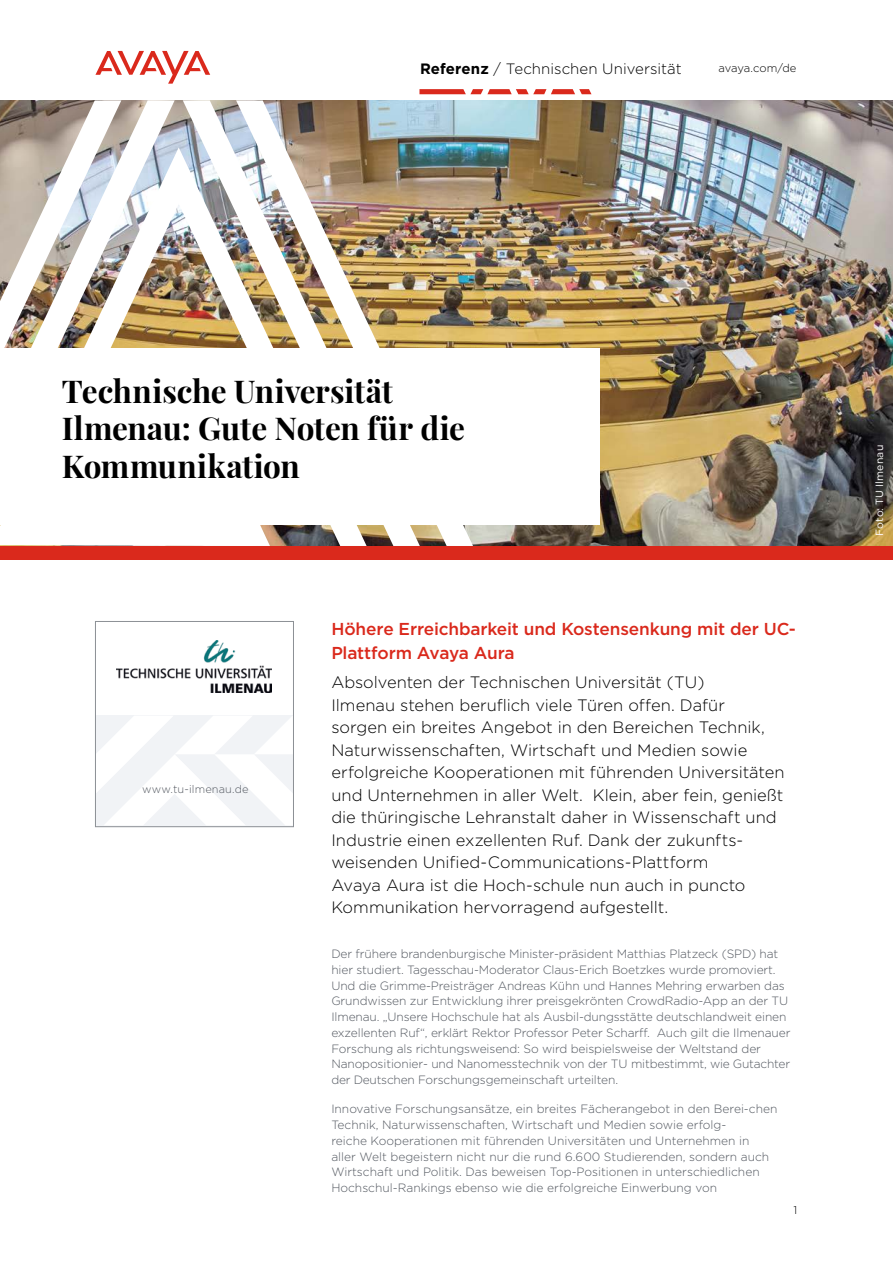
<style>
.page{position:relative;width:893px;height:1263px;background:#fff}
.page>*{position:absolute;margin:0;border:0;box-sizing:border-box;transform-origin:0 0}
.Headline_1_Bold_Left{font:700 31.5px/37.5px "Playfair Display";letter-spacing:-.005em;color:#000}
.Subhead_1_Red_11_5_1{font:500 17.25px/24px "Gotham";letter-spacing:-.01em;color:#da291c}
.Intro_Paragraph_Body{font:300 16.5px/22.5px "Gotham";color:#000}
.Header_copy{font:300 15px "Gotham";color:#000}
.Body_8_5_12{font:300 12px/15.8px "Gotham";letter-spacing:-.01em;color:#535860}
.Header_copy-2{font:300 11.25px "Gotham";letter-spacing:-.01em;color:#000}
.Footer__page_number{font:300 11.25px "Gotham";color:#000}
.Partner_URL_address{font:300 10.95px "Gotham";letter-spacing:.015em;color:#535860}
.CoverCallout_K_O{font:10.5px "Gotham";letter-spacing:.02em;color:#fff}
.s1{font-weight:700}
</style>
<div class="page">
<svg style="left:97px;top:716px;width:195px;height:109px"></svg>
<div style="left:95px;top:621px;width:199px;height:206px;border:1px solid #8c9095"></div>
<img style="left:473px;top:100px;width:420px;height:446px">
<svg style="left:121px;top:100px;width:115px;height:47px"></svg>
<img style="left:0;top:147px;width:236px;height:399px">
<img style="left:0;top:100px;width:121px;height:248px">
<img style="left:236px;top:100px;width:237px;height:446px">
<svg style="left:95px;top:51px;width:115px;height:33px"></svg>
<div style="left:0;top:348px;width:599px;height:177px;background:#fff"></div>
<div style="left:0;top:546px;width:893px;height:14px;background:#da291c"></div>
<svg style="left:419px;top:89px;width:172px;height:5px"></svg>
<img style="left:116px;top:641px;width:156px;height:52px">
<p class="Header_copy" style="left:420px;top:60px;width:263px"><span class="s1">Referenz</span> / Technischen Universität</p>
<p class="Header_copy-2" style="left:718px;top:62px;width:80px">avaya.com/de</p>
<p class="Headline_1_Bold_Left" style="left:62px;top:369px;width:405px">Technische Universität<br>Ilmenau: Gute Noten für die<br>Kommunikation</p>
<p class="Partner_URL_address" style="left:142px;top:783px;width:108px">www.tu-ilmenau.de</p>
<p class="Subhead_1_Red_11_5_1" style="left:331px;top:616px;width:466px">Höhere Erreichbarkeit und Kostensenkung mit der UC-<br>Plattform Avaya Aura</p>
<p class="Intro_Paragraph_Body" style="left:331px;top:671px;width:455px">Absolventen der Technischen Universität (TU)<br>Ilmenau stehen beruflich viele Türen offen. Dafür sorgen ein breites Angebot in den Bereichen Technik, Naturwissenschaften, Wirtschaft und Medien sowie erfolgreiche Kooperationen mit führenden Universitäten und Unternehmen in aller Welt. Klein, aber fein, genießt die thüringische Lehranstalt daher in Wissenschaft und Industrie einen exzellenten Ruf. Dank der zukunfts&shy;weisenden Unified-Communications-Plattform<br>Avaya Aura ist die Hoch-schule nun auch in puncto Kommunikation hervorragend aufgestellt.</p>
<p class="Body_8_5_12" style="left:331px;top:946px;width:461px">Der frühere brandenburgische Minister-präsident Matthias Platzeck (SPD) hat hier studiert. Tagesschau-Moderator Claus-Erich Boetzkes wurde promoviert.<br>Und die Grimme-Preisträger Andreas Kühn und Hannes Mehring erwarben das Grundwissen zur Entwicklung ihrer preisgekrönten CrowdRadio-App an der TU Ilmenau. „Unsere Hochschule hat als Ausbil-dungsstätte deutschlandweit einen exzellenten Ruf“, erklärt Rektor Professor Peter Scharff. Auch gilt die Ilmenauer Forschung als richtungsweisend: So wird beispielsweise der Weltstand der Nanopositionier- und Nanomesstechnik von der TU mitbestimmt, wie Gutachter der Deutschen Forschungsgemeinschaft urteilten.</p>
<p class="Body_8_5_12" style="left:331px;top:1101px;width:448px">Innovative Forschungsansätze, ein breites Fächerangebot in den Berei-chen Technik, Naturwissenschaften, Wirtschaft und Medien sowie erfolg-<br>reiche Kooperationen mit führenden Universitäten und Unternehmen in<br>aller Welt begeistern nicht nur die rund 6.600 Studierenden, sondern auch Wirtschaft und Politik. Das beweisen Top-Positionen in unterschiedlichen Hochschul-Rankings ebenso wie die erfolgreiche Einwerbung von</p>
<p class="Footer__page_number" style="left:793px;top:1204px;width:5px">1</p>
<p class="CoverCallout_K_O" style="left:874px;top:535px;width:92px;rotate:-90deg">Foto: TU Ilmenau</p>
</div>
